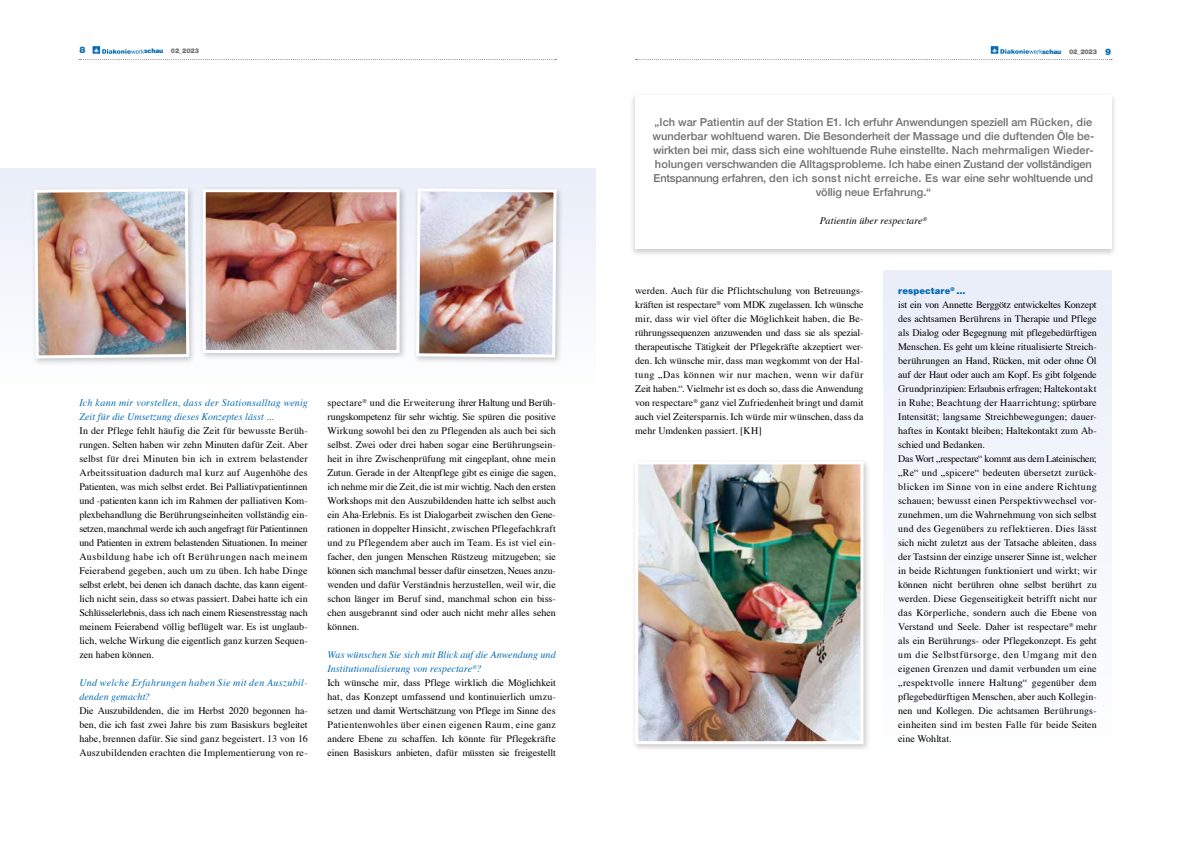
<style>
.page{position:relative;width:1191px;height:842px;background:#fff}
.page>*{position:absolute;margin:0;border:0;box-sizing:border-box;transform-origin:0 0}
.t1{font:500 11px/14px "Helvetica Neue";color:#6f6f6e;text-align:center}
.t2{font:10px/14px "Times";letter-spacing:.005em;color:#000;text-align:justify}
.t3{font:italic 10px/14px "Times";letter-spacing:.02em;color:#0069b4}
.t4{font:italic 10px "Times";letter-spacing:.005em;color:#000}
.t5{font:900 9px "Helvetica Neue LT Pro";letter-spacing:.02em;color:#0069b4}
.t6{font:900 6.5px "Helvetica Neue LT Pro";letter-spacing:-.03em;color:#6f6f6e}
.s1{color:#0069b4}
.s2{font-size:9px;color:#0069b4}
.s3{font-style:italic;color:#0069b4}
</style>
<div class="page">
<svg style="left:79px;top:46px;width:477px;height:14px"></svg>
<svg style="left:635px;top:46px;width:477px;height:14px"></svg>
<div style="left:631px;top:458px;width:240px;height:294px;background:#000;opacity:.21"></div>
<img style="left:639px;top:465px;width:220px;height:275px">
<div style="left:635px;top:461px;width:228px;height:283px;border:3px solid #fff"></div>
<div style="left:0;top:168px;width:595px;height:224px;background:linear-gradient(to right,#f6f8fc,#f6f8fc)"></div>
<div style="left:31px;top:185px;width:166px;height:181px;background:#000;opacity:.21"></div>
<img style="left:33px;top:187px;width:158px;height:173px">
<div style="left:412px;top:185px;width:152px;height:180px;background:#000;opacity:.21"></div>
<img style="left:414px;top:187px;width:144px;height:172px">
<div style="left:199px;top:186px;width:208px;height:174px;background:#000;opacity:.21"></div>
<img style="left:207px;top:193px;width:188px;height:156px">
<div style="left:203px;top:189px;width:196px;height:164px;border:3px solid #fff"></div>
<div style="left:629px;top:92px;width:488px;height:165px;background:#000;opacity:.2"></div>
<div style="left:635px;top:95px;width:476px;height:153px;background:#fff"></div>
<div style="left:883px;top:270px;width:228px;height:493px;background:#f3f6fb"></div>
<p class="t5" style="left:79px;top:45px;width:8px">8</p>
<p class="t6" style="left:144px;top:47px;width:56px"><span class="s1">schau</span> 02_2023</p>
<p class="t6" style="left:1042px;top:48px;width:70px"><span class="s1">schau</span> 02_2023 <span class="s2">9</span></p>
<p class="t3" style="left:79px;top:395px;width:230px">Ich kann mir vorstellen, dass der Stationsalltag wenig<br>Zeit für die Umsetzung dieses Konzeptes lässt ...</p>
<p class="t2" style="left:79px;top:423px;width:230px">In der Pflege fehlt häufig die Zeit für bewusste Berüh&shy;rungen. Selten haben wir zehn Minuten dafür Zeit. Aber selbst für drei Minuten bin ich in extrem belastender Arbeitssituation dadurch mal kurz auf Augenhöhe des Patienten, was mich selbst erdet. Bei Palliativpatientinnen und -patienten kann ich im Rahmen der palliativen Kom&shy;plexbehandlung die Berührungseinheiten vollständig ein&shy;setzen, manchmal werde ich auch angefragt für Patientinnen und Patienten in extrem belastenden Situationen. In meiner Ausbildung habe ich oft Berührungen nach meinem Feierabend gegeben, auch um zu üben. Ich habe Dinge selbst erlebt, bei denen ich danach dachte, das kann eigent&shy;lich nicht sein, dass so etwas passiert. Dabei hatte ich ein Schlüsselerlebnis, dass ich nach einem Riesenstresstag nach meinem Feierabend völlig beflügelt war. Es ist unglaub&shy;lich, welche Wirkung die eigentlich ganz kurzen Sequen&shy;zen haben können.</p>
<p class="t3" style="left:79px;top:675px;width:230px">Und welche Erfahrungen haben Sie mit den Auszubil&shy;denden gemacht?</p>
<p class="t2" style="left:79px;top:703px;width:230px">Die Auszubildenden, die im Herbst 2020 begonnen ha&shy;ben, die ich fast zwei Jahre bis zum Basiskurs begleitet habe, brennen dafür. Sie sind ganz begeistert. 13 von 16<br>Auszubildenden erachten die Implementierung von re-</p>
<p class="t2" style="left:327px;top:395px;width:230px">spectare<sup>®</sup> und die Erweiterung ihrer Haltung und Berüh&shy;rungskompetenz für sehr wichtig. Sie spüren die positive Wirkung sowohl bei den zu Pflegenden als auch bei sich selbst. Zwei oder drei haben sogar eine Berührungsein&shy;heit in ihre Zwischenprüfung mit eingeplant, ohne mein Zutun. Gerade in der Altenpflege gibt es einige die sagen, ich nehme mir die Zeit, die ist mir wichtig. Nach den ersten Workshops mit den Auszubildenden hatte ich selbst auch ein Aha-Erlebnis. Es ist Dialogarbeit zwischen den Gene&shy;rationen in doppelter Hinsicht, zwischen Pflegefachkraft und zu Pflegendem aber auch im Team. Es ist viel ein&shy;facher, den jungen Menschen Rüstzeug mitzugeben; sie können sich manchmal besser dafür einsetzen, Neues anzu&shy;wenden und dafür Verständnis herzustellen, weil wir, die schon länger im Beruf sind, manchmal schon ein biss&shy;chen ausgebrannt sind oder auch nicht mehr alles sehen können.</p>
<p class="t2" style="left:327px;top:647px;width:230px;text-align:left"><span class="s3">Was wünschen Sie sich mit Blick auf die Anwendung und Institutionalisierung von respectare</span><sup>®</sup><span class="s3">?<br></span>Ich wünsche mir, dass Pflege wirklich die Möglichkeit hat, das Konzept umfassend und kontinuierlich umzu&shy;setzen und damit Wertschätzung von Pflege im Sinne des Patientenwohles über einen eigenen Raum, eine ganz andere Ebene zu schaffen. Ich könnte für Pflegekräfte einen Basiskurs anbieten, dafür müssten sie freigestellt</p>
<p class="t1" style="left:652px;top:114px;width:443px">„Ich war Patientin auf der Station E1. Ich erfuhr Anwendungen speziell am Rücken, die wunderbar wohltuend waren. Die Besonderheit der Massage und die duftenden Öle be&shy;wirkten bei mir, dass sich eine wohltuende Ruhe einstellte. Nach mehrmaligen Wieder&shy;holungen verschwanden die Alltagsprobleme. Ich habe einen Zustand der vollständigen Entspannung erfahren, den ich sonst nicht erreiche. Es war eine sehr wohltuende und völlig neue Erfahrung.“</p>
<p class="t4" style="left:819px;top:212px;width:109px">Patientin über respectare<sup>®</sup></p>
<p class="t2" style="left:635px;top:283px;width:230px">werden. Auch für die Pflichtschulung von Betreuungs&shy;kräften ist respectare<sup>®</sup> vom MDK zugelassen. Ich wünsche mir, dass wir viel öfter die Möglichkeit haben, die Be&shy;rührungssequenzen anzuwenden und dass sie als spezial&shy;therapeutische Tätigkeit der Pflegekräfte akzeptiert wer&shy;den. Ich wünsche mir, dass man wegkommt von der Hal&shy;tung „Das können wir nur machen, wenn wir dafür Zeit haben.“. Vielmehr ist es doch so, dass die Anwendung von respectare<sup>®</sup> ganz viel Zufriedenheit bringt und damit auch viel Zeitersparnis. Ich würde mir wünschen, dass da mehr Umdenken passiert. [KH]</p>
<p class="t5" style="left:898px;top:286px;width:69px">respectare<sup>®</sup> ...</p>
<p class="t2" style="left:898px;top:297px;width:200px;text-align:left">ist ein von Annette Berggötz entwickeltes Konzept des achtsamen Berührens in Therapie und Pflege als Dialog oder Begegnung mit pflegebedürftigen Menschen. Es geht um kleine ritualisierte Streich&shy;berührungen an Hand, Rücken, mit oder ohne Öl auf der Haut oder auch am Kopf. Es gibt folgende Grundprinzipien: Erlaubnis erfragen; Haltekontakt in Ruhe; Beachtung der Haarrichtung; spürbare Intensität; langsame Streichbewegungen; dauer&shy;haftes in Kontakt bleiben; Haltekontakt zum Ab&shy;schied und Bedanken.<br>Das Wort „respectare“ kommt aus dem Lateinischen; „Re“ und „spicere“ bedeuten übersetzt zurück&shy;blicken im Sinne von in eine andere Richtung schauen; bewusst einen Perspektivwechsel vor&shy;zunehmen, um die Wahrnehmung von sich selbst und des Gegenübers zu reflektieren. Dies lässt sich nicht zuletzt aus der Tatsache ableiten, dass der Tastsinn der einzige unserer Sinne ist, welcher in beide Richtungen funktioniert und wirkt; wir können nicht berühren ohne selbst berührt zu werden. Diese Gegenseitigkeit betrifft nicht nur das Körperliche, sondern auch die Ebene von Verstand und Seele. Daher ist respectare<sup>®</sup> mehr als ein Berührungs- oder Pflegekonzept. Es geht um die Selbstfürsorge, den Umgang mit den eigenen Grenzen und damit verbunden um eine „respektvolle innere Haltung“ gegenüber dem pflegebedürftigen Menschen, aber auch Kollegin&shy;nen und Kollegen. Die achtsamen Berührungs&shy;einheiten sind im besten Falle für beide Seiten eine Wohltat.</p>
</div>
